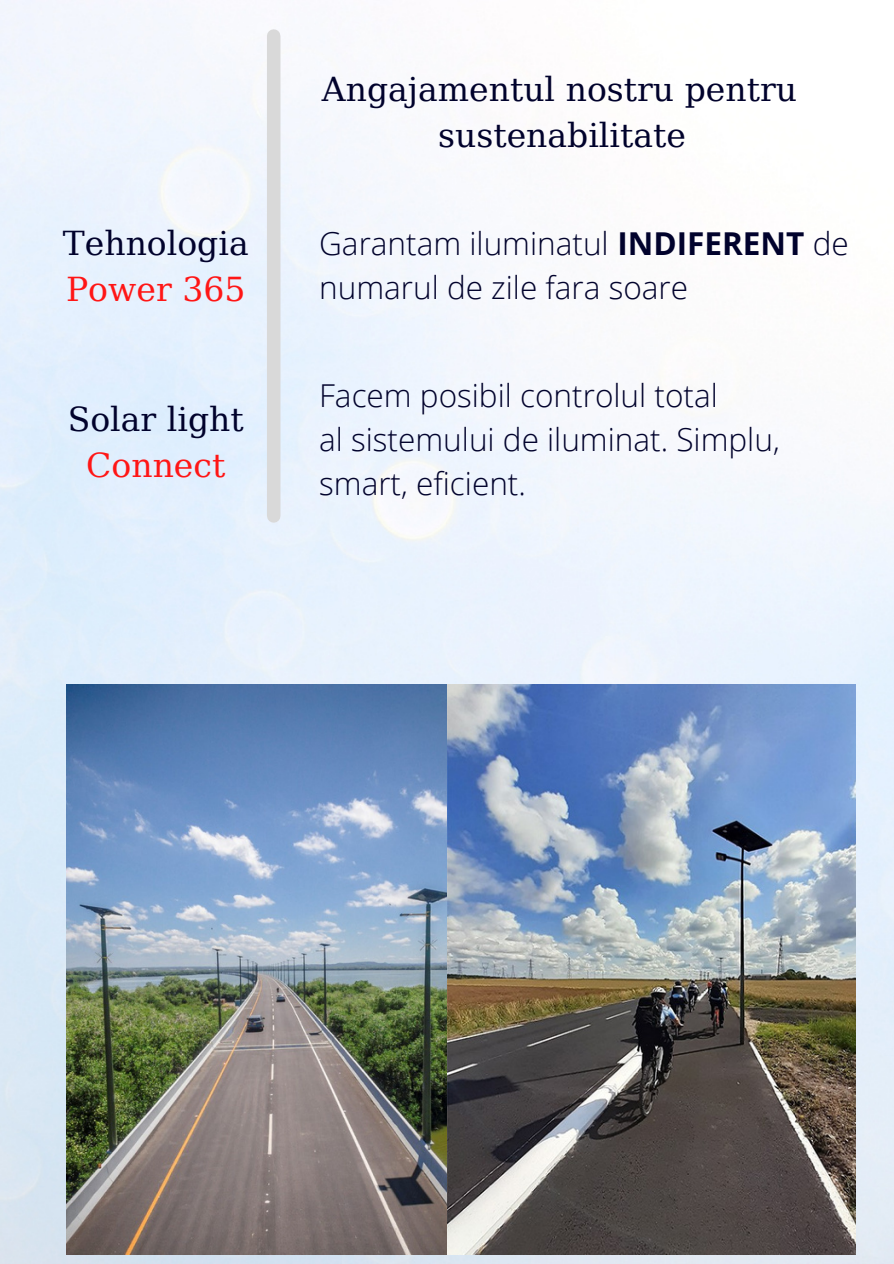
<style>
.page{position:relative;width:894px;height:1264px;background:#fff}
.page>*{position:absolute;margin:0;border:0;box-sizing:border-box;transform-origin:0 0}
.t1{font:33px "DejaVu Serif";color:#01022c}
.t2{font:33px "DejaVu Serif";color:#ff1616}
.t3{font:300 31.5px/44px "Open Sans";color:#01022c}
.s1{font-weight:700}
</style>
<div class="page">
<img style="left:0;top:0;width:893px;height:1263px">
<div style="left:267px;top:36px;width:13px;height:480px;background:#d9d9d9"></div>
<img style="left:66px;top:684px;width:788px;height:570px">
<p class="t1" style="left:63px;top:224px;width:187px">Tehnologia</p>
<p class="t2" style="left:66px;top:270px;width:181px">Power 365</p>
<p class="t1" style="left:68px;top:400px;width:177px">Solar light</p>
<p class="t2" style="left:86px;top:447px;width:140px">Connect</p>
<p class="t1" style="left:322px;top:70px;width:476px">Angajamentul nostru pentru</p>
<p class="t1" style="left:438px;top:117px;width:249px">sustenabilitate</p>
<p class="t3" style="left:319px;top:221px;width:531px">Garantam iluminatul <span class="s1">INDIFERENT</span> de numarul de zile fara soare</p>
<p class="t3" style="left:319px;top:373px;width:400px">Facem posibil controlul total</p>
<p class="t3" style="left:319px;top:417px;width:462px">al sistemului de iluminat. Simplu, smart, eficient.</p>
</div>
